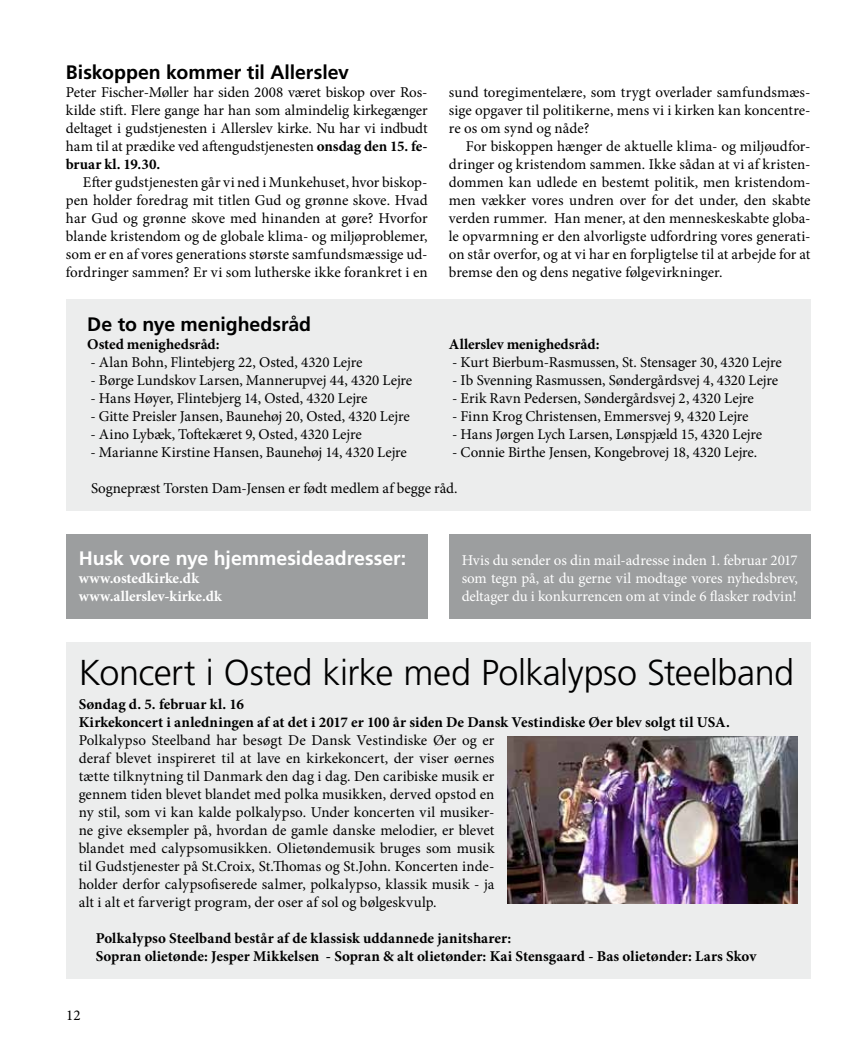
<style>
.page{position:relative;width:851px;height:1063px;background:#fff}
.page>*{position:absolute;margin:0;border:0;box-sizing:border-box;transform-origin:0 0}
.t1{font:300 36px "Frutiger LT Std";letter-spacing:-.015em;color:#000}
.t2{font:700 19.5px "Frutiger LT Std";letter-spacing:-.005em;color:#000}
.t3{font:700 19.5px "Frutiger LT Std";letter-spacing:-.005em;color:#fff}
.t4{font:15px/18px "Minion Pro";letter-spacing:-.005em;color:#000;text-align:justify}
.t5{font:700 15px/18px "Minion Pro";color:#000}
.t6{font:15px/18px "Minion Pro";letter-spacing:-.01em;color:#fff;text-align:justify}
.t7{font:700 15px/18px "Minion Pro";color:#fff}
.s1{font-weight:700}
</style>
<div class="page">
<div style="left:66px;top:535px;width:361px;height:84px;background:#9c9e9f"></div>
<div style="left:449px;top:535px;width:361px;height:84px;background:#9c9e9f"></div>
<div style="left:66px;top:300px;width:744px;height:211px;background:#eceded"></div>
<div style="left:66px;top:642px;width:744px;height:337px;background:#eceded"></div>
<img style="left:507px;top:737px;width:290px;height:167px">
<h2 class="t2" style="left:66px;top:61px;width:284px">Biskoppen kommer til Allerslev</h2>
<p class="t4" style="left:66px;top:83px;width:363px">Peter Fischer-Møller har siden 2008 været biskop over Ros&shy;kilde stift. Flere gange har han som almindelig kirkegænger deltaget i gudstjenesten i Allerslev kirke. Nu har vi indbudt ham til at prædike ved aftengudstjenesten <span class="s1">onsdag den 15. fe&shy;bruar kl. 19.30.</span></p>
<p class="t4" style="left:66px;top:173px;width:363px;text-indent:17px">Efter gudstjenesten går vi ned i Munkehuset, hvor biskop&shy;pen holder foredrag mit titlen Gud og grønne skove. Hvad har Gud og grønne skove med hinanden at gøre? Hvorfor blande kristendom og de globale klima- og miljøproblemer, som er en af vores generations største samfundsmæssige ud&shy;fordringer sammen? Er vi som lutherske ikke forankret i en</p>
<p class="t4" style="left:449px;top:83px;width:363px">sund toregimentelære, som trygt overlader samfundsmæs&shy;sige opgaver til politikerne, mens vi i kirken kan koncentre&shy;re os om synd og nåde?</p>
<p class="t4" style="left:449px;top:137px;width:363px;text-indent:17px">For biskoppen hænger de aktuelle klima- og miljøudfor&shy;dringer og kristendom sammen. Ikke sådan at vi af kristen&shy;dommen kan udlede en bestemt politik, men kristendom&shy;men vækker vores undren over for det under, den skabte verden rummer. Han mener, at den menneskeskabte globa&shy;le opvarmning er den alvorligste udfordring vores generati&shy;on står overfor, og at vi har en forpligtelse til at arbejde for at bremse den og dens negative følgevirkninger.</p>
<h2 class="t2" style="left:87px;top:313px;width:225px">De to nye menighedsråd</h2>
<p class="t5" style="left:87px;top:335px;width:134px">Osted menighedsråd:</p>
<p class="t4" style="left:90px;top:353px;width:273px">- Alan Bohn, Flintebjerg 22, Osted, 4320 Lejre</p>
<p class="t4" style="left:90px;top:371px;width:323px">- Børge Lundskov Larsen, Mannerupvej 44, 4320 Lejre</p>
<p class="t4" style="left:90px;top:389px;width:278px">- Hans Høyer, Flintebjerg 14, Osted, 4320 Lejre</p>
<p class="t4" style="left:90px;top:407px;width:321px">- Gitte Preisler Jansen, Baunehøj 20, Osted, 4320 Lejre</p>
<p class="t4" style="left:90px;top:425px;width:273px">- Aino Lybæk, Toftekæret 9, Osted, 4320 Lejre</p>
<p class="t4" style="left:90px;top:443px;width:318px">- Marianne Kirstine Hansen, Baunehøj 14, 4320 Lejre</p>
<p class="t5" style="left:449px;top:335px;width:152px">Allerslev menighedsråd:</p>
<p class="t4" style="left:452px;top:353px;width:331px">- Kurt Bierbum-Rasmussen, St. Stensager 30, 4320 Lejre</p>
<p class="t4" style="left:452px;top:371px;width:327px">- Ib Svenning Rasmussen, Søndergårdsvej 4, 4320 Lejre</p>
<p class="t4" style="left:452px;top:389px;width:303px">- Erik Ravn Pedersen, Søndergårdsvej 2, 4320 Lejre</p>
<p class="t4" style="left:452px;top:407px;width:298px">- Finn Krog Christensen, Emmersvej 9, 4320 Lejre</p>
<p class="t4" style="left:452px;top:425px;width:311px">- Hans Jørgen Lych Larsen, Lønspjæld 15, 4320 Lejre</p>
<p class="t4" style="left:452px;top:443px;width:307px">- Connie Birthe Jensen, Kongebrovej 18, 4320 Lejre.</p>
<p class="t4" style="left:91px;top:479px;width:368px">Sognepræst Torsten Dam-Jensen er født medlem af begge råd.</p>
<h2 class="t3" style="left:79px;top:547px;width:329px">Husk vore nye hjemmesideadresser:</h2>
<p class="t7" style="left:79px;top:569px;width:145px">www.ostedkirke.dk www.allerslev-kirke.dk</p>
<p class="t6" style="left:461px;top:551px;width:337px">Hvis du sender os din mail-adresse inden 1. februar 2017 som tegn på, at du gerne vil modtage vores nyhedsbrev, deltager du i konkurrencen om at vinde 6 flasker rødvin!</p>
<h1 class="t1" style="left:79px;top:652px;width:716px">Koncert i Osted kirke med Polkalypso Steelband</h1>
<p class="t5" style="left:79px;top:695px;width:652px">Søndag d. 5. februar kl. 16<br>Kirkekoncert i anledningen af at det i 2017 er 100 år siden De Dansk Vestindiske Øer blev solgt til USA.</p>
<p class="t4" style="left:79px;top:731px;width:417px">Polkalypso Steelband har besøgt De Dansk Vestindiske Øer og er deraf blevet inspireret til at lave en kirkekoncert, der viser øernes tætte tilknytning til Danmark den dag i dag. Den caribiske musik er gennem tiden blevet blandet med polka musikken, derved opstod en ny stil, som vi kan kalde polkalypso. Under koncerten vil musiker&shy;ne give eksempler på, hvordan de gamle danske melodier, er blevet blandet med calypsomusikken. Olietøndemusik bruges som musik til Gudstjenester på St.Croix, St.Thomas og St.John. Koncerten inde&shy;holder derfor calypsofiserede salmer, polkalypso, klassik musik - ja alt i alt et farverigt program, der oser af sol og bølgeskvulp.</p>
<p class="t5" style="left:96px;top:929px;width:662px">Polkalypso Steelband består af de klassisk uddannede janitsharer:<br>Sopran olietønde: Jesper Mikkelsen - Sopran &amp; alt olietønder: Kai Stensgaard - Bas olietønder: Lars Skov</p>
<p class="t4" style="left:66px;top:1007px;width:16px">12</p>
</div>
